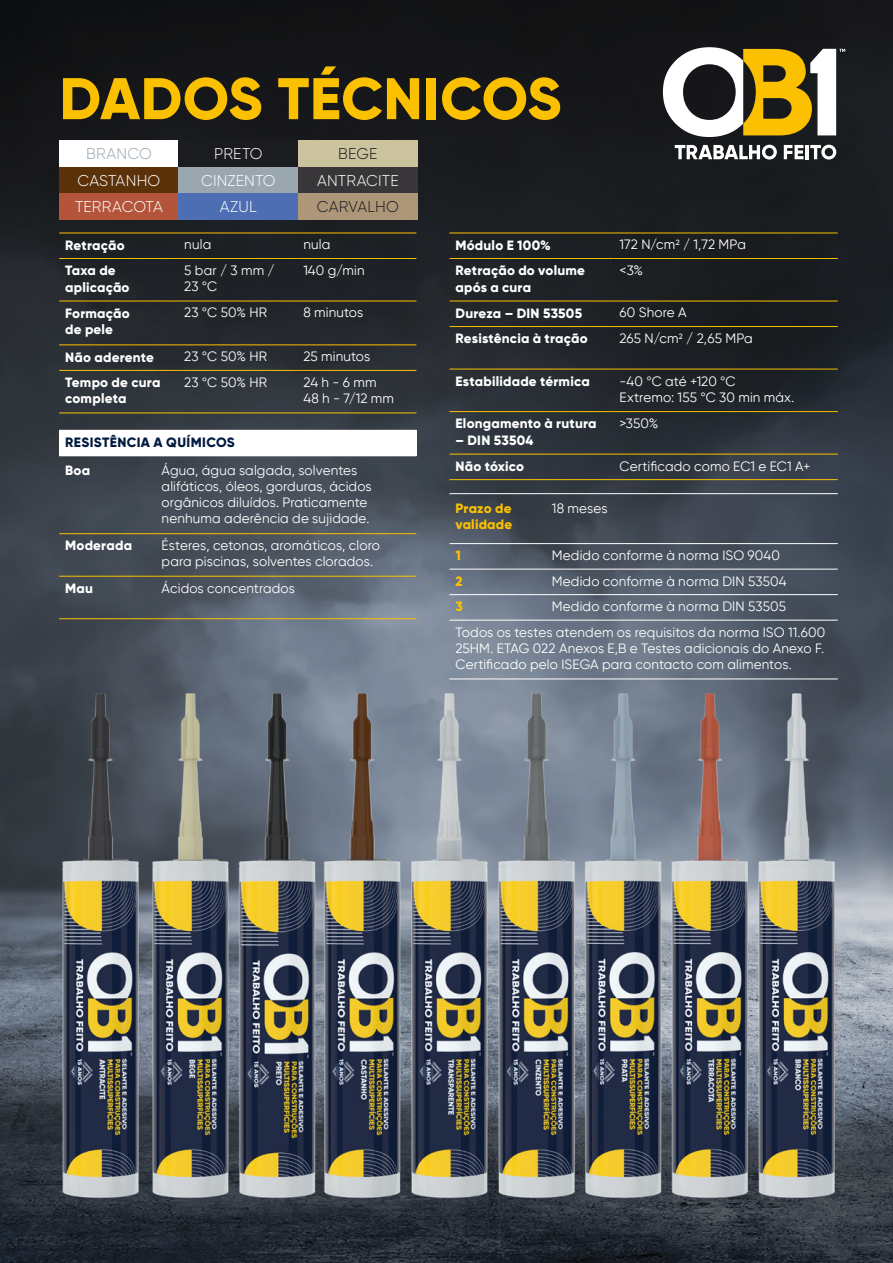
<style>
.page{position:relative;width:893px;height:1263px;background:#fff}
.page>*{position:absolute;margin:0;border:0;box-sizing:border-box;transform-origin:0 0}
.t1{font:800 58.65px "Gilroy";letter-spacing:.005em;color:#fbc100}
.t2{font:300 15.6px "Gilroy";letter-spacing:.01em;color:#fff}
.t3{font:300 15.6px "Gilroy";letter-spacing:.01em;color:#1b1c20}
.t4{font:300 15.6px "Gilroy";letter-spacing:.02em;color:#9aa7b0}
.t5{font:13.5px/16.2px "Gilroy";letter-spacing:.01em;color:#fff}
.t6{font:800 13.5px/16.2px "Gilroy";letter-spacing:.015em;color:#fff}
.t7{font:800 13.5px "Gilroy";letter-spacing:.03em;color:#001b3e}
.t8{font:800 13.5px/16.2px "Gilroy";letter-spacing:.015em;color:#fbc100}
.s1{font-family:"Helvetica Neue LT Std"}
</style>
<div class="page">
<img style="left:0;top:0;width:893px;height:1263px">
<hr style="left:449px;top:233px;width:165px;height:1px;background:#fbc100">
<hr style="left:614px;top:233px;width:224px;height:1px;background:#fbc100">
<hr style="left:449px;top:258px;width:165px;height:1px;background:#fbc100">
<hr style="left:614px;top:258px;width:224px;height:1px;background:#fbc100">
<hr style="left:449px;top:301px;width:165px;height:1px;background:#fbc100">
<hr style="left:614px;top:301px;width:224px;height:1px;background:#fbc100">
<hr style="left:449px;top:326px;width:165px;height:1px;background:#fbc100">
<hr style="left:614px;top:326px;width:224px;height:1px;background:#fbc100">
<hr style="left:449px;top:369px;width:165px;height:1px;background:#fbc100">
<hr style="left:614px;top:369px;width:224px;height:1px;background:#fbc100">
<hr style="left:449px;top:411px;width:165px;height:1px;background:#fbc100">
<hr style="left:614px;top:411px;width:224px;height:1px;background:#fbc100">
<hr style="left:449px;top:454px;width:165px;height:1px;background:#fbc100">
<hr style="left:614px;top:454px;width:224px;height:1px;background:#fbc100">
<hr style="left:449px;top:479px;width:165px;height:1px;background:#fbc100">
<hr style="left:614px;top:479px;width:224px;height:1px;background:#fbc100">
<hr style="left:59px;top:233px;width:119px;height:1px;background:#fbc100">
<hr style="left:178px;top:233px;width:119px;height:1px;background:#fbc100">
<hr style="left:297px;top:233px;width:119px;height:1px;background:#fbc100">
<hr style="left:59px;top:258px;width:119px;height:1px;background:#fbc100">
<hr style="left:178px;top:258px;width:119px;height:1px;background:#fbc100">
<hr style="left:297px;top:258px;width:119px;height:1px;background:#fbc100">
<hr style="left:59px;top:301px;width:119px;height:1px;background:#fbc100">
<hr style="left:178px;top:301px;width:119px;height:1px;background:#fbc100">
<hr style="left:297px;top:301px;width:119px;height:1px;background:#fbc100">
<hr style="left:59px;top:344px;width:119px;height:1px;background:#fbc100">
<hr style="left:178px;top:344px;width:119px;height:1px;background:#fbc100">
<hr style="left:297px;top:344px;width:119px;height:1px;background:#fbc100">
<hr style="left:59px;top:370px;width:119px;height:1px;background:#fbc100">
<hr style="left:178px;top:370px;width:119px;height:1px;background:#fbc100">
<hr style="left:297px;top:370px;width:119px;height:1px;background:#fbc100">
<hr style="left:59px;top:412px;width:119px;height:1px;background:#fbc100">
<hr style="left:178px;top:412px;width:119px;height:1px;background:#fbc100">
<hr style="left:297px;top:412px;width:119px;height:1px;background:#fbc100">
<div style="left:59px;top:430px;width:357px;height:26px;background:#fff"></div>
<hr style="left:59px;top:533px;width:97px;height:1px;background:#fbc100">
<hr style="left:156px;top:533px;width:260px;height:1px;background:#fbc100">
<hr style="left:59px;top:576px;width:97px;height:1px;background:#fbc100">
<hr style="left:156px;top:576px;width:260px;height:1px;background:#fbc100">
<hr style="left:59px;top:618px;width:97px;height:1px;background:#fbc100">
<hr style="left:156px;top:618px;width:260px;height:1px;background:#fbc100">
<hr style="left:449px;top:493px;width:97px;height:1px;background:#fff">
<hr style="left:546px;top:493px;width:292px;height:1px;background:#fff">
<hr style="left:449px;top:543px;width:97px;height:1px;background:#fff">
<hr style="left:546px;top:543px;width:292px;height:1px;background:#fff">
<hr style="left:449px;top:569px;width:97px;height:1px;background:#fff">
<hr style="left:546px;top:569px;width:292px;height:1px;background:#fff">
<hr style="left:449px;top:594px;width:97px;height:1px;background:#fff">
<hr style="left:546px;top:594px;width:292px;height:1px;background:#fff">
<hr style="left:449px;top:620px;width:97px;height:1px;background:#fff">
<hr style="left:546px;top:620px;width:292px;height:1px;background:#fff">
<hr style="left:449px;top:679px;width:97px;height:1px;background:#fff">
<hr style="left:546px;top:679px;width:292px;height:1px;background:#fff">
<div style="left:59px;top:167px;width:120px;height:26px;background:#5b3109"></div>
<div style="left:179px;top:167px;width:119px;height:26px;background:#9aa7b0"></div>
<div style="left:298px;top:167px;width:120px;height:26px;background:#39363a"></div>
<div style="left:59px;top:140px;width:120px;height:27px;background:#fff"></div>
<div style="left:179px;top:140px;width:119px;height:27px;background:#1b1c20"></div>
<div style="left:298px;top:140px;width:120px;height:27px;background:#cbc29e"></div>
<div style="left:59px;top:193px;width:120px;height:26px;background:#b4553b"></div>
<div style="left:179px;top:193px;width:119px;height:26px;background:#4e6eb3"></div>
<div style="left:298px;top:193px;width:120px;height:26px;background:#ae9778"></div>
<svg style="left:663px;top:47px;width:182px;height:90px"></svg>
<svg style="left:675px;top:145px;width:102px;height:15px"></svg>
<svg style="left:784px;top:145px;width:19px;height:14px"></svg>
<hr style="left:806px;top:145px;width:3px;height:14px;background:#fff">
<svg style="left:810px;top:145px;width:26px;height:15px"></svg>
<img style="left:61px;top:690px;width:81px;height:513px">
<img style="left:148px;top:690px;width:81px;height:513px">
<img style="left:235px;top:690px;width:81px;height:513px">
<img style="left:322px;top:690px;width:81px;height:513px">
<img style="left:409px;top:690px;width:81px;height:513px">
<img style="left:496px;top:679px;width:81px;height:524px">
<img style="left:583px;top:690px;width:81px;height:513px">
<img style="left:670px;top:690px;width:81px;height:513px">
<img style="left:757px;top:690px;width:81px;height:513px">
<p class="t1" style="left:59px;top:62px;width:503px">DADOS TÉCNICOS</p>
<p class="t4" style="left:86px;top:144px;width:67px">BRANCO</p>
<p class="t2" style="left:214px;top:144px;width:50px">PRETO</p>
<p class="t3" style="left:338px;top:144px;width:41px">BEGE</p>
<p class="t2" style="left:78px;top:171px;width:84px">CASTANHO</p>
<p class="t2" style="left:201px;top:171px;width:76px">CINZENTO</p>
<p class="t2" style="left:317px;top:171px;width:83px">ANTRACITE</p>
<p class="t2" style="left:75px;top:197px;width:89px">TERRACOTA</p>
<p class="t2" style="left:220px;top:197px;width:38px">AZUL</p>
<p class="t3" style="left:317px;top:197px;width:83px">CARVALHO</p>
<p class="t6" style="left:65px;top:237px;width:61px">Retração</p>
<p class="t5" style="left:184px;top:236px;width:28px">nula</p>
<p class="t5" style="left:303px;top:236px;width:28px">nula</p>
<p class="t6" style="left:65px;top:262px;width:66px">Taxa de aplicação</p>
<p class="t5" style="left:184px;top:262px;width:92px">5 bar / 3 mm /<br>23 <span class="s1">°</span>C</p>
<p class="t5" style="left:303px;top:262px;width:63px">140 g/min</p>
<p class="t6" style="left:65px;top:305px;width:66px">Formação de pele</p>
<p class="t5" style="left:184px;top:304px;width:84px">23 <span class="s1">°</span>C 50% HR</p>
<p class="t5" style="left:303px;top:304px;width:61px">8 minutos</p>
<p class="t6" style="left:65px;top:349px;width:90px">Não aderente</p>
<p class="t5" style="left:184px;top:348px;width:84px">23 <span class="s1">°</span>C 50% HR</p>
<p class="t5" style="left:303px;top:348px;width:68px">25 minutos</p>
<p class="t6" style="left:65px;top:374px;width:97px">Tempo de cura completa</p>
<p class="t5" style="left:184px;top:374px;width:84px">23 <span class="s1">°</span>C 50% HR</p>
<p class="t5" style="left:303px;top:374px;width:75px">24 h - 6 mm</p>
<p class="t5" style="left:303px;top:390px;width:92px">48 h - 7/12 mm</p>
<p class="t7" style="left:65px;top:434px;width:171px">RESISTÊNCIA A QUÍMICOS</p>
<p class="t6" style="left:65px;top:462px;width:26px">Boa</p>
<p class="t5" style="left:162px;top:462px;width:212px">Água, água salgada, solventes alifáticos, óleos, gorduras, ácidos orgânicos diluídos. Praticamente nenhuma aderência de sujidade.</p>
<p class="t6" style="left:65px;top:538px;width:68px">Moderada</p>
<p class="t5" style="left:162px;top:537px;width:220px">Ésteres, cetonas, aromáticos, cloro para piscinas, solventes clorados.</p>
<p class="t6" style="left:65px;top:580px;width:29px">Mau</p>
<p class="t5" style="left:162px;top:580px;width:135px">Ácidos concentrados</p>
<p class="t6" style="left:455px;top:237px;width:97px">Módulo E 100%</p>
<p class="t5" style="left:620px;top:236px;width:128px">172 N/cm<sup>2</sup> / 1,72 MPa</p>
<p class="t6" style="left:455px;top:262px;width:131px">Retração do volume após a cura</p>
<p class="t5" style="left:620px;top:262px;width:25px">&lt;3%</p>
<p class="t6" style="left:455px;top:305px;width:128px">Dureza – DIN 53505</p>
<p class="t5" style="left:620px;top:304px;width:69px">60 Shore A</p>
<p class="t6" style="left:455px;top:330px;width:134px">Resistência à tração</p>
<p class="t5" style="left:620px;top:330px;width:135px">265 N/cm<sup>2</sup> / 2,65 MPa</p>
<p class="t6" style="left:455px;top:373px;width:136px">Estabilidade térmica</p>
<p class="t5" style="left:620px;top:373px;width:117px">-40 <span class="s1">°</span>C até +120 <span class="s1">°</span>C</p>
<p class="t5" style="left:620px;top:389px;width:176px">Extremo: 155 <span class="s1">°</span>C 30 min máx.</p>
<p class="t6" style="left:455px;top:415px;width:143px">Elongamento à rutura</p>
<p class="t6" style="left:455px;top:432px;width:79px">– DIN 53504</p>
<p class="t5" style="left:620px;top:415px;width:40px">&gt;350%</p>
<p class="t6" style="left:455px;top:458px;width:70px">Não tóxico</p>
<p class="t5" style="left:620px;top:458px;width:192px">Certificado como EC1 e EC1 A+</p>
<p class="t8" style="left:455px;top:500px;width:58px">Prazo de validade</p>
<p class="t5" style="left:552px;top:500px;width:57px">18 meses</p>
<p class="t8" style="left:455px;top:547px;width:7px">1</p>
<p class="t5" style="left:552px;top:547px;width:230px">Medido conforme à norma ISO 9040</p>
<p class="t8" style="left:455px;top:573px;width:9px">2</p>
<p class="t5" style="left:552px;top:573px;width:236px">Medido conforme à norma DIN 53504</p>
<p class="t8" style="left:455px;top:598px;width:9px">3</p>
<p class="t5" style="left:552px;top:598px;width:236px">Medido conforme à norma DIN 53505</p>
<p class="t5" style="left:455px;top:624px;width:371px;text-align:justify">Todos os testes atendem os requisitos da norma ISO 11.600<br>25HM. ETAG 022 Anexos E,B e Testes adicionais do Anexo F.<br>Certificado pelo ISEGA para contacto com alimentos.</p>
</div>
